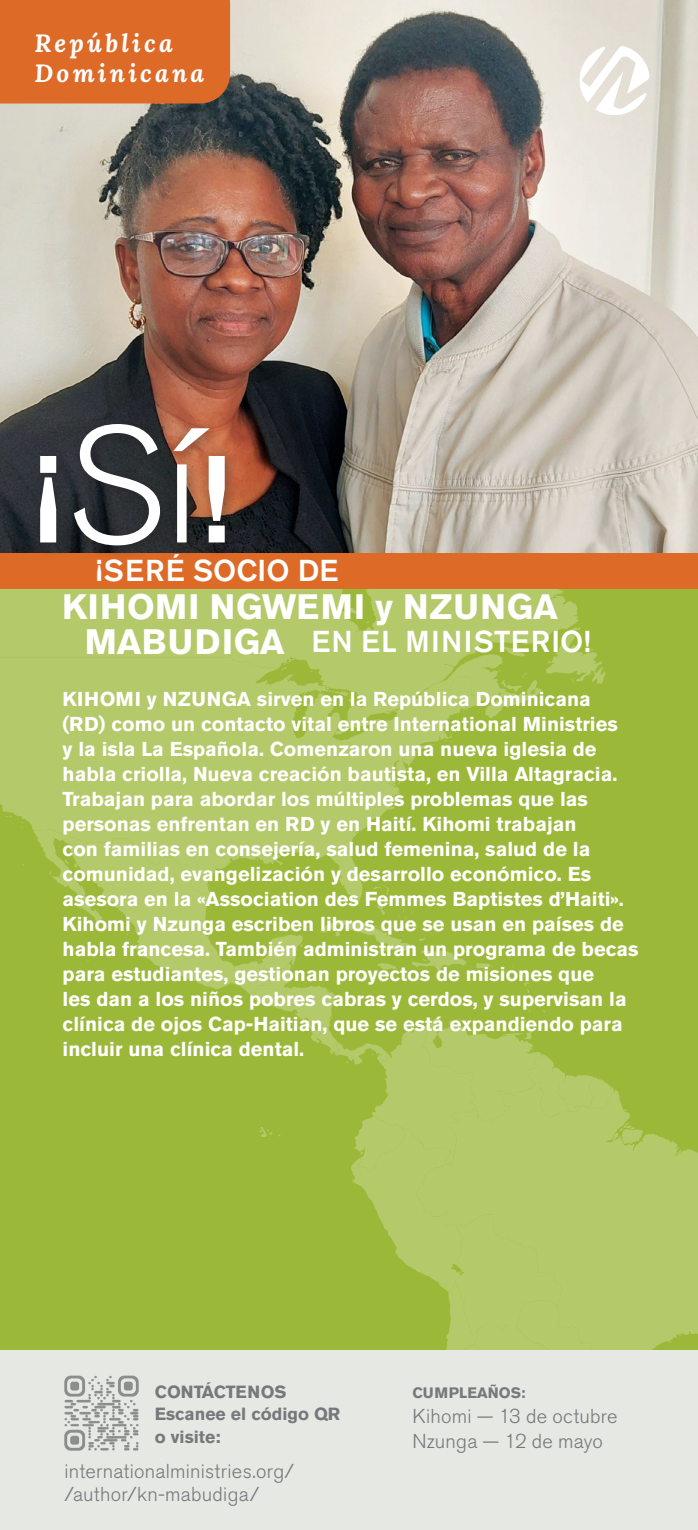
<style>
.page{position:relative;width:698px;height:1530px;background:#fff}
.page>*{position:absolute;margin:0;border:0;box-sizing:border-box;transform-origin:0 0}
.text_w_check_boxes{font:500 122.5px "Akzidenz Grotesk BE";color:#fff}
.t1{font:700 35px "Akzidenz Grotesk BE";letter-spacing:.02em;color:#fff}
.text_w_check_boxes-2{font:500 30px "Akzidenz Grotesk BE";letter-spacing:.04em;color:#fff}
.text_w_check_boxes-3{font:500 30px "Akzidenz Grotesk BE";letter-spacing:.01em;color:#fff}
.t2{font:italic 700 25px/30px "Lora";letter-spacing:.13em;color:#fff}
.title_body{font:700 20px/25px "Akzidenz Grotesk BE";color:#fff}
.text_w_check_boxes-4{font:300 20px/22.5px "Akzidenz Grotesk BE";letter-spacing:.01em;color:#76787b}
.text_w_check_boxes-5{font:700 17.5px/22.5px "Akzidenz Grotesk BE";color:#76787b}
.text_w_check_boxes-6{font:700 15px "Akzidenz Grotesk BE";color:#76787b}
.s1{font-weight:300;font-size:163.5px}
</style>
<div class="page">
<div style="left:0;top:589px;width:697px;height:762px;background:#9cb839"></div>
<svg style="left:0;top:589px;width:698px;height:370px"></svg>
<svg style="left:22px;top:829px;width:281px;height:132px;fill:#b4c969"></svg>
<svg style="left:0;top:589px;width:605px;height:148px;fill:#b4c969"></svg>
<svg style="left:614px;top:1082px;width:84px;height:269px;fill:#b4c969"></svg>
<svg style="left:102px;top:885px;width:512px;height:466px"></svg>
<img style="left:0;top:0;width:698px;height:553px">
<div style="left:0;top:1351px;width:698px;height:179px;background:#e6e8e4"></div>
<div style="left:0;top:0;width:230px;height:103px;background:#de6a27"></div>
<div style="left:0;top:553px;width:698px;height:36px;background:#de6a27"></div>
<div style="left:29px;top:413px;width:211px;height:148px;background:#231f20;opacity:.5"></div>
<svg style="left:579px;top:46px;width:70px;height:69px"></svg>
<img style="left:64px;top:1375px;width:75px;height:76px">
<p class="t2" style="left:34px;top:27px;width:171px">República<br>Dominicana</p>
<p class="text_w_check_boxes" style="left:35px;top:425px;width:196px">¡<span class="s1">Sí</span>!</p>
<p class="text_w_check_boxes-3" style="left:96px;top:553px;width:243px">¡SERÉ SOCIO DE</p>
<p class="t1" style="left:62px;top:586px;width:497px">KIHOMI NGWEMI y NZUNGA</p>
<p class="t1" style="left:85px;top:621px;width:201px">MABUDIGA</p>
<p class="text_w_check_boxes-2" style="left:311px;top:623px;width:281px">EN EL MINISTERIO!</p>
<p class="title_body" style="left:63px;top:687px;width:577px">KIHOMI y NZUNGA sirven en la República Dominicana (RD) como un contacto vital entre International Ministries<br>y la isla La Española. Comenzaron una nueva iglesia de habla criolla, Nueva creación bautista, en Villa Altagracia.<br>Trabajan para abordar los múltiples problemas que las personas enfrentan en RD y en Haití. Kihomi trabajan<br>con familias en consejería, salud femenina, salud de la comunidad, evangelización y desarrollo económico. Es asesora en la «Association des Femmes Baptistes d’Haiti».<br>Kihomi y Nzunga escriben libros que se usan en países de habla francesa. También administran un programa de becas para estudiantes, gestionan proyectos de misiones que<br>les dan a los niños pobres cabras y cerdos, y supervisan la clínica de ojos Cap-Haitian, que se está expandiendo para incluir una clínica dental.</p>
<p class="text_w_check_boxes-5" style="left:155px;top:1380px;width:187px">CONTÁCTENOS<br>Escanee el código QR</p>
<p class="text_w_check_boxes-5" style="left:155px;top:1425px;width:67px">o visite:</p>
<p class="text_w_check_boxes-4" style="left:64px;top:1461px;width:231px">internationalministries.org/ /author/kn-mabudiga/</p>
<p class="text_w_check_boxes-6" style="left:412px;top:1384px;width:115px">CUMPLEAÑOS:</p>
<p class="text_w_check_boxes-4" style="left:412px;top:1405px;width:207px">Kihomi — 13 de octubre</p>
<p class="text_w_check_boxes-4" style="left:412px;top:1430px;width:192px">Nzunga — 12 de mayo</p>
</div>
